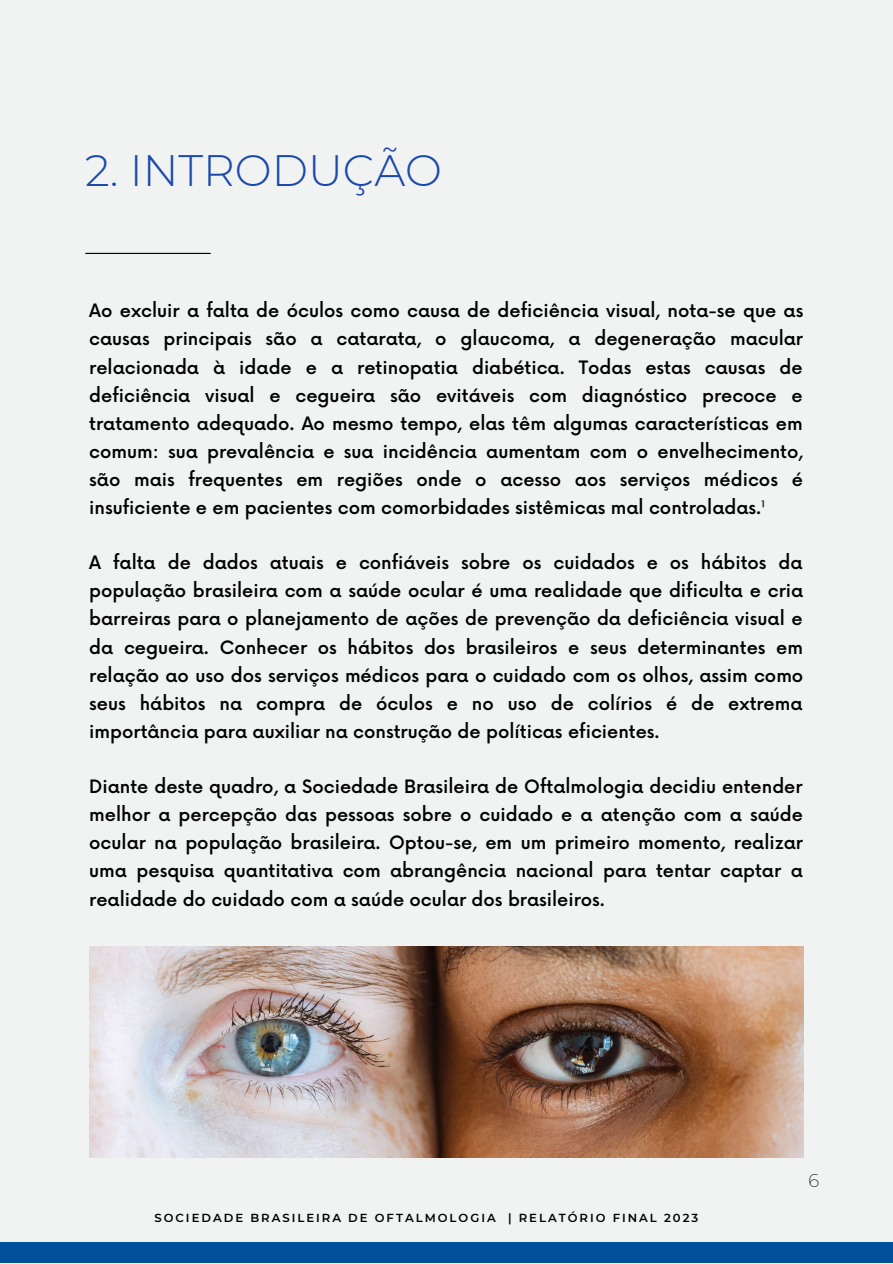
<style>
.page{position:relative;width:893px;height:1264px;background:#fff}
.page>*{position:absolute;margin:0;border:0;box-sizing:border-box;transform-origin:0 0}
.t1{font:300 43.95px "Montserrat";color:#1b48ab}
.t2{font:500 18px/28px "Now";color:#000;text-align:justify}
.t3{font:200 18px "Montserrat";color:#000}
.t4{font:600 11.7px "Montserrat";letter-spacing:.17em;color:#000}
</style>
<div class="page">
<div style="left:0;top:0;width:892px;height:1262px;background:#f1f3f3"></div>
<div style="left:0;top:1242px;width:892px;height:20px;background:#00509b"></div>
<hr style="left:86px;top:253px;width:124px;height:1px;background:#000">
<img style="left:89px;top:946px;width:714px;height:211px">
<p class="t1" style="left:85px;top:143px;width:358px">2. INTRODUÇÃO</p>
<p class="t2" style="left:89px;top:298px;width:715px">Ao excluir a falta de óculos como causa de deficiência visual, nota-se que as causas principais são a catarata, o glaucoma, a degeneração macular relacionada à idade e a retinopatia diabética. Todas estas causas de deficiência visual e cegueira são evitáveis com diagnóstico precoce e tratamento adequado. Ao mesmo tempo, elas têm algumas características em comum: sua prevalência e sua incidência aumentam com o envelhecimento, são mais frequentes em regiões onde o acesso aos serviços médicos é insuficiente e em pacientes com comorbidades sistêmicas mal controladas.¹</p>
<p class="t2" style="left:89px;top:550px;width:715px">A falta de dados atuais e confiáveis sobre os cuidados e os hábitos da população brasileira com a saúde ocular é uma realidade que dificulta e cria barreiras para o planejamento de ações de prevenção da deficiência visual e da cegueira. Conhecer os hábitos dos brasileiros e seus determinantes em relação ao uso dos serviços médicos para o cuidado com os olhos, assim como seus hábitos na compra de óculos e no uso de colírios é de extrema importância para auxiliar na construção de políticas eficientes.</p>
<p class="t2" style="left:89px;top:773px;width:715px">Diante deste quadro, a Sociedade Brasileira de Oftalmologia decidiu entender melhor a percepção das pessoas sobre o cuidado e a atenção com a saúde ocular na população brasileira. Optou-se, em um primeiro momento, realizar uma pesquisa quantitativa com abrangência nacional para tentar captar a realidade do cuidado com a saúde ocular dos brasileiros.</p>
<p class="t4" style="left:154px;top:1210px;width:545px">SOCIEDADE BRASILEIRA DE OFTALMOLOGIA | RELATÓRIO FINAL 2023</p>
<p class="t3" style="left:808px;top:1169px;width:12px">6</p>
</div>
